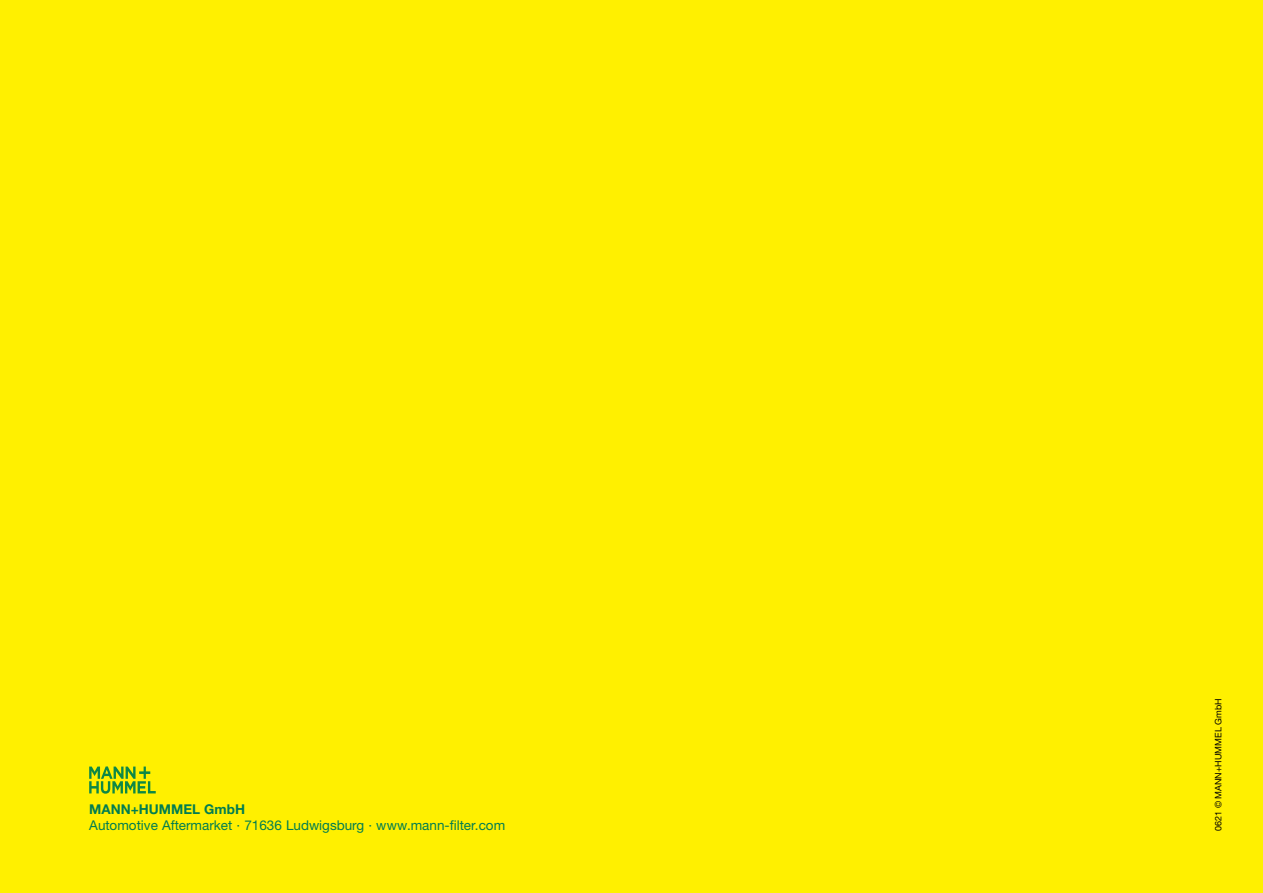
<style>
.page{position:relative;width:1263px;height:893px;background:#fff000}
.page>*{position:absolute;margin:0;border:0;box-sizing:border-box;transform-origin:0 0}
.t1{font:13.5px "Helvetica Neue LTW1 G";color:#007d50}
.t2{font:700 13.5px "Helvetica Neue LTW1 G";color:#007d50}
.t3{font:9px "Helvetica Neue LTW1 G";color:#000}
</style>
<div class="page">
<svg style="left:89px;top:766px;width:67px;height:28px"></svg>
<p class="t2" style="left:89px;top:800px;width:157px">MANN+HUMMEL GmbH</p>
<p class="t1" style="left:89px;top:817px;width:417px">Automotive Aftermarket · 71636 Ludwigsburg · www.mann-filter.com</p>
<p class="t3" style="left:1213px;top:831px;width:134px;rotate:-90deg">0621 © MANN+HUMMEL GmbH</p>
</div>
